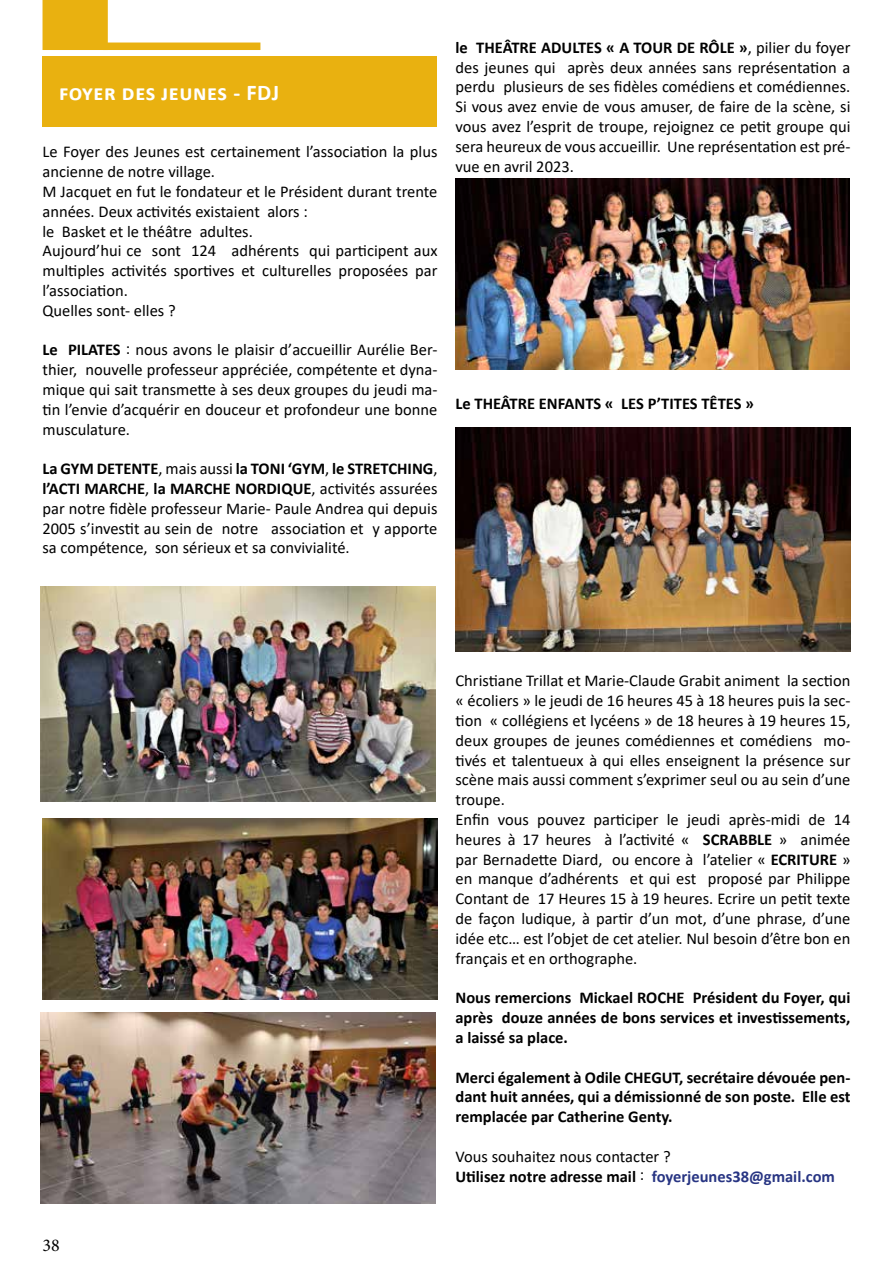
<style>
.page{position:relative;width:893px;height:1263px;background:#fff}
.page>*{position:absolute;margin:0;border:0;box-sizing:border-box;transform-origin:0 0}
.t1{font:700 22.5px "Calibri";letter-spacing:.025em;color:#fff}
.t2{font:18px "Minion Pro";color:#000}
.t3{font:16.5px/19.8px "Calibri";color:#000}
.t4{font:700 16.5px/19.8px "Calibri";color:#000;text-align:justify}
.s1{font-weight:700}
.s2{font-weight:700;color:#283583}
</style>
<div class="page">
<div style="left:103px;top:43px;width:157px;height:7px;background:#e9b110"></div>
<div style="left:43px;top:0;width:65px;height:50px;background:#e9b110"></div>
<img style="left:43px;top:819px;width:394px;height:180px">
<img style="left:41px;top:1012px;width:395px;height:192px">
<img style="left:41px;top:587px;width:395px;height:214px">
<div style="left:42px;top:57px;width:395px;height:70px;background:#e9b110"></div>
<img style="left:455px;top:427px;width:395px;height:225px">
<img style="left:455px;top:179px;width:395px;height:191px">
<h1 class="t1" style="left:59px;top:77px;width:222px">foyer des jeunes - FDJ</h1>
<p class="t3" style="left:43px;top:142px;width:396px">Le Foyer des Jeunes est certainement l’association la plus ancienne de notre village.<br>M Jacquet en fut le fondateur et le Président durant trente années. Deux activités existaient alors :<br>le Basket et le théâtre adultes.<br>Aujourd’hui ce sont 124 adhérents qui participent aux multiples activités sportives et culturelles proposées par l’association.<br>Quelles sont- elles ?</p>
<p class="t3" style="left:43px;top:340px;width:396px;text-align:justify"><span class="s1">Le PILATES</span> : nous avons le plaisir d’accueillir Aurélie Ber&shy;thier, nouvelle professeur appréciée, compétente et dyna&shy;mique qui sait transmette à ses deux groupes du jeudi ma&shy;tin l’envie d’acquérir en douceur et profondeur une bonne musculature.</p>
<p class="t3" style="left:43px;top:458px;width:396px;text-align:justify"><span class="s1">La GYM DETENTE</span>, mais aussi <span class="s1">la TONI ‘GYM</span>, <span class="s1">le STRETCHING</span>, <span class="s1">l’ACTI MARCHE</span>, <span class="s1">la MARCHE NORDIQUE</span>, activités assurées par notre fidèle professeur Marie- Paule Andrea qui depuis 2005 s’investit au sein de notre association et y apporte sa compétence, son sérieux et sa convivialité.</p>
<p class="t3" style="left:455px;top:37px;width:396px;text-align:justify"><span class="s1">le THEÂTRE ADULTES « A TOUR DE RÔLE »</span>, pilier du foyer des jeunes qui après deux années sans représentation a perdu plusieurs de ses fidèles comédiens et comédiennes.<br>Si vous avez envie de vous amuser, de faire de la scène, si vous avez l’esprit de troupe, rejoignez ce petit groupe qui sera heureux de vous accueillir. Une représentation est pré&shy;vue en avril 2023.</p>
<p class="t4" style="left:455px;top:394px;width:300px">Le THEÂTRE ENFANTS « LES P’TITES TÊTES »</p>
<p class="t2" style="left:43px;top:1233px;width:19px">38</p>
<p class="t3" style="left:455px;top:671px;width:396px">Christiane Trillat et Marie-Claude Grabit animent la section « écoliers » le jeudi de 16 heures 45 à 18 heures puis la sec&shy;tion « collégiens et lycéens » de 18 heures à 19 heures 15, deux groupes de jeunes comédiennes et comédiens mo&shy;tivés et talentueux à qui elles enseignent la présence sur scène mais aussi comment s’exprimer seul ou au sein d’une troupe.<br>Enfin vous pouvez participer le jeudi après-midi de 14 heures à 17 heures à l’activité « <span class="s1">SCRABBLE</span> » animée par Bernadette Diard, ou encore à l’atelier « <span class="s1">ECRITURE</span> » en manque d’adhérents et qui est proposé par Philippe Contant de 17 Heures 15 à 19 heures. Ecrire un petit texte de façon ludique, à partir d’un mot, d’une phrase, d’une idée etc… est l’objet de cet atelier. Nul besoin d’être bon en français et en orthographe.</p>
<p class="t4" style="left:455px;top:988px;width:396px">Nous remercions Mickael ROCHE Président du Foyer, qui après douze années de bons services et investissements, a laissé sa place.</p>
<p class="t4" style="left:455px;top:1067px;width:396px">Merci également à Odile CHEGUT, secrétaire dévouée pen&shy;dant huit années, qui a démissionné de son poste. Elle est remplacée par Catherine Genty.</p>
<p class="t3" style="left:455px;top:1146px;width:381px">Vous souhaitez nous contacter ?<br><span class="s1">Utilisez notre adresse mail</span> : <span class="s2">foyerjeunes38@gmail.com</span></p>
</div>
